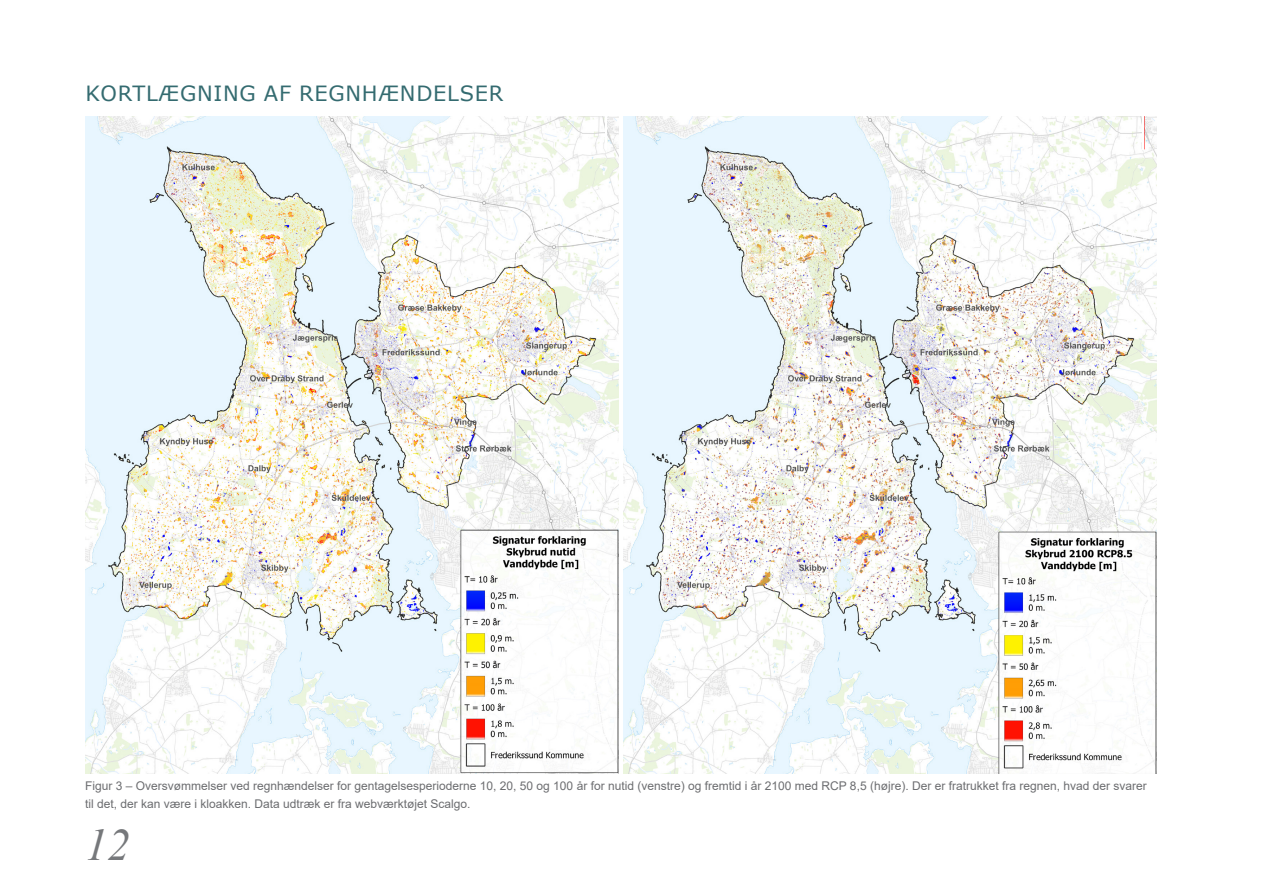
<style>
.page{position:relative;width:1263px;height:893px;background:#fff}
.page>*{position:absolute;margin:0;border:0;box-sizing:border-box;transform-origin:0 0}
.t1{font:italic 45px "Times New Roman";color:#76787b}
.Overskrifter_3{font:21px "Verdana";letter-spacing:.035em;color:#346b70}
.Billedtekster{font:12px/18px "Arial";color:#6c6d70}
</style>
<div class="page">
<img style="left:623px;top:116px;width:534px;height:658px">
<img style="left:85px;top:116px;width:534px;height:658px">
<hr style="left:1142px;top:116px;width:2px;height:34px;background:#fff">
<hr style="left:605px;top:116px;width:1px;height:34px;background:#fff">
<p class="Overskrifter_3" style="left:85px;top:79px;width:419px">KORTLÆGNING AF REGNHÆNDELSER</p>
<p class="Billedtekster" style="left:85px;top:777px;width:1063px">Figur 3 – Oversvømmelser ved regnhændelser for gentagelsesperioderne 10, 20, 50 og 100 år for nutid (venstre) og fremtid i år 2100 med RCP 8,5 (højre). Der er fratrukket fra regnen, hvad der svarer til det, der kan være i kloakken. Data udtræk er fra webværktøjet Scalgo.</p>
<h1 class="t1" style="left:85px;top:814px;width:46px">12</h1>
</div>
